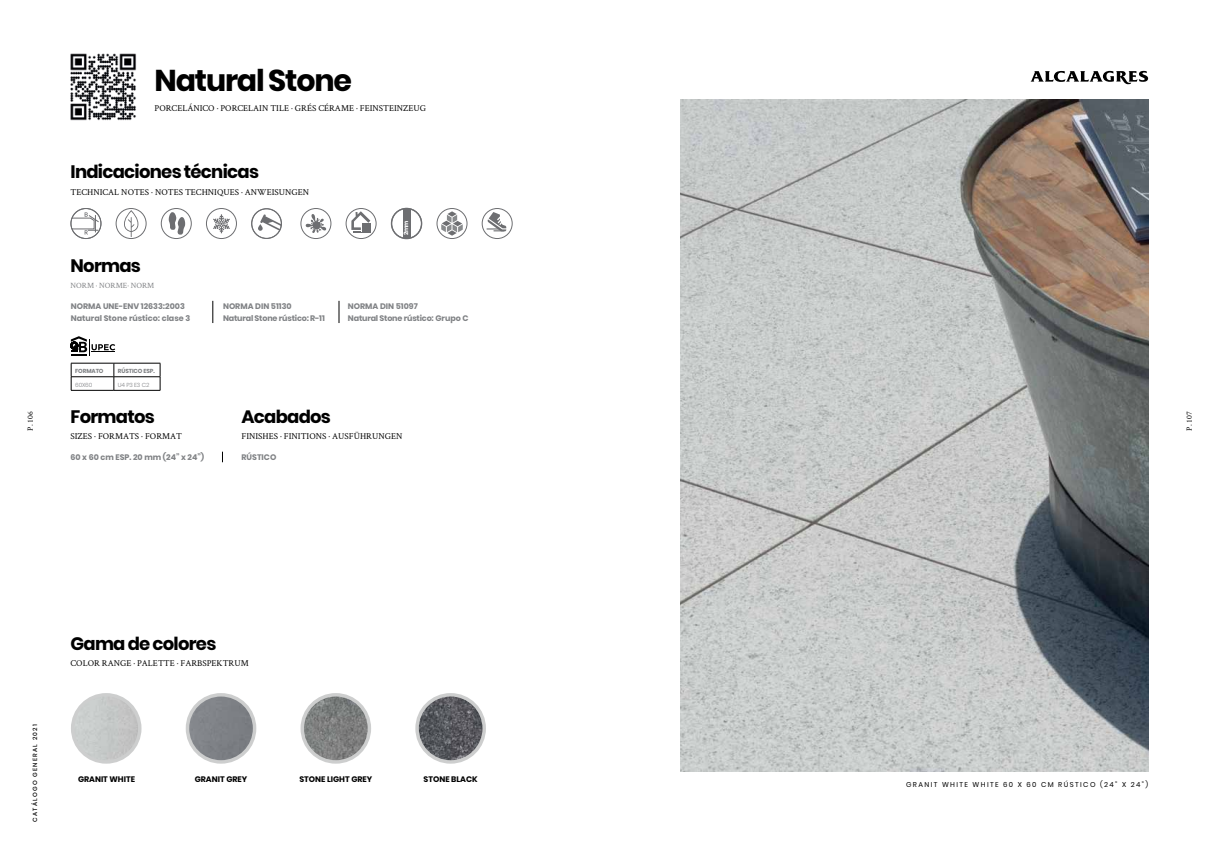
<style>
.page{position:relative;width:1219px;height:842px;background:#fff}
.page>*{position:absolute;margin:0;border:0;box-sizing:border-box;transform-origin:0 0}
.t1{font:700 30px "Poppins";letter-spacing:-.04em;color:#000}
.t2{font:700 18px "Poppins";letter-spacing:-.04em;color:#000}
.t3{font:9px "Crimson Text";color:#000}
.t4{font:700 8px/12px "Poppins";color:#808285}
.t5{font:700 8px/12px "Poppins";letter-spacing:-.02em;color:#808285}
.t6{font:700 8px "Poppins";color:#000}
.t7{font:8px "Crimson Text";color:#808285}
.t8{font:8px "Crimson Text";color:#000}
.t9{font:7px "Poppins";letter-spacing:.2em;color:#000}
.t10{font:500 6px "Poppins";letter-spacing:.2em;color:#000}
.t11{font:700 5.9px "Poppins";color:#fff}
.t12{font:700 5.8px "Poppins";letter-spacing:-.02em;color:#808285}
.t13{font:300 5.8px "Poppins";letter-spacing:-.02em;color:#808285}
</style>
<div class="page">
<svg style="left:169px;top:212px;width:16px;height:23px"></svg>
<div style="left:161px;top:208px;width:31px;height:31px;border:1px solid #6d6e71;border-radius:50%"></div>
<svg style="left:124px;top:210px;width:14px;height:27px"></svg>
<div style="left:116px;top:208px;width:31px;height:31px;border:1px solid #6d6e71;border-radius:50%"></div>
<div style="left:71px;top:208px;width:30px;height:31px;border:1px solid #6d6e71;border-radius:50%"></div>
<svg style="left:71px;top:212px;width:28px;height:23px"></svg>
<svg style="left:213px;top:214px;width:17px;height:19px"></svg>
<div style="left:206px;top:208px;width:31px;height:31px;border:1px solid #6d6e71;border-radius:50%"></div>
<div style="left:300px;top:208px;width:31px;height:31px;border:1px solid #6d6e71;border-radius:50%"></div>
<svg style="left:304px;top:212px;width:24px;height:23px"></svg>
<div style="left:346px;top:208px;width:31px;height:31px;border:1px solid #6d6e71;border-radius:50%"></div>
<svg style="left:351px;top:211px;width:20px;height:23px"></svg>
<div style="left:403px;top:208px;width:8px;height:31px;background:#6d6e71"></div>
<div style="left:391px;top:208px;width:31px;height:31px;border:1px solid #6d6e71;border-radius:50%"></div>
<div style="left:437px;top:208px;width:30px;height:31px;border:1px solid #6d6e71;border-radius:50%"></div>
<svg style="left:441px;top:211px;width:22px;height:25px"></svg>
<div style="left:482px;top:208px;width:31px;height:31px;border:1px solid #6d6e71;border-radius:50%"></div>
<svg style="left:486px;top:212px;width:20px;height:19px"></svg>
<svg style="left:213px;top:301px;width:1px;height:22px"></svg>
<svg style="left:339px;top:301px;width:1px;height:22px"></svg>
<svg style="left:258px;top:214px;width:23px;height:19px"></svg>
<div style="left:251px;top:208px;width:31px;height:31px;border:1px solid #6d6e71;border-radius:50%"></div>
<svg style="left:70px;top:336px;width:45px;height:20px"></svg>
<img style="left:73px;top:695px;width:67px;height:67px;border-radius:34px">
<div style="left:71px;top:693px;width:71px;height:71px;border:3px solid #cdcece;border-radius:50%"></div>
<img style="left:417px;top:695px;width:67px;height:67px;border-radius:34px">
<div style="left:415px;top:693px;width:71px;height:71px;border:3px solid #cdcece;border-radius:50%"></div>
<img style="left:302px;top:695px;width:67px;height:67px;border-radius:34px">
<div style="left:301px;top:693px;width:70px;height:71px;border:3px solid #cdcece;border-radius:50%"></div>
<img style="left:187px;top:695px;width:68px;height:67px;border-radius:34px">
<div style="left:186px;top:693px;width:70px;height:71px;border:3px solid #cdcece;border-radius:50%"></div>
<img style="left:680px;top:99px;width:468px;height:672px">
<svg style="left:1031px;top:71px;width:117px;height:14px"></svg>
<hr style="left:71px;top:363px;width:43px;height:1px;background:#000">
<hr style="left:114px;top:363px;width:46px;height:1px;background:#000">
<hr style="left:71px;top:376px;width:43px;height:1px;background:#000">
<svg style="left:71px;top:363px;width:1px;height:27px"></svg>
<hr style="left:114px;top:376px;width:46px;height:1px;background:#000">
<svg style="left:114px;top:363px;width:1px;height:27px"></svg>
<svg style="left:160px;top:363px;width:1px;height:27px"></svg>
<hr style="left:71px;top:390px;width:43px;height:1px;background:#000">
<hr style="left:114px;top:390px;width:46px;height:1px;background:#000">
<img style="left:70px;top:53px;width:67px;height:68px">
<h1 class="t1" style="left:155px;top:63px;width:199px">Natural Stone</h1>
<p class="t3" style="left:155px;top:102px;width:273px">PORCELÁNICO · PORCELAIN TILE · GRÉS CÉRAME · FEINSTEINZEUG</p>
<h2 class="t2" style="left:71px;top:161px;width:190px">Indicaciones técnicas</h2>
<p class="t3" style="left:71px;top:185px;width:240px">TECHNICAL NOTES · NOTES TECHNIQUES · ANWEISUNGEN</p>
<h2 class="t2" style="left:71px;top:256px;width:72px">Normas</h2>
<p class="t7" style="left:71px;top:280px;width:85px">NORM · NORME· NORM</p>
<p class="t11" style="left:403px;top:235px;width:16px;rotate:-90deg">2mm</p>
<p class="t4" style="left:71px;top:300px;width:121px">NORMA UNE-ENV 12633:2003<br>Natural Stone rústico: clase 3</p>
<p class="t5" style="left:223px;top:300px;width:103px">NORMA DIN 51130<br>Natural Stone rústico: R-11</p>
<p class="t5" style="left:348px;top:300px;width:122px">NORMA DIN 51097<br>Natural Stone rústico: Grupo C</p>
<p class="t12" style="left:75px;top:368px;width:30px">FORMATO</p>
<p class="t12" style="left:118px;top:368px;width:38px">RÚSTICO ESP.</p>
<p class="t13" style="left:75px;top:381px;width:19px">60X60</p>
<p class="t13" style="left:118px;top:381px;width:33px">U4 P3 E3 C2</p>
<h2 class="t2" style="left:71px;top:406px;width:86px">Formatos</h2>
<h2 class="t2" style="left:241px;top:406px;width:91px">Acabados</h2>
<p class="t4" style="left:71px;top:451px;width:135px">60 x 60 cm ESP. 20 mm (24” x 24”)</p>
<p class="t4" style="left:242px;top:451px;width:36px">RÚSTICO</p>
<p class="t8" style="left:25px;top:431px;width:21px;rotate:-90deg">P. 106</p>
<p class="t8" style="left:1184px;top:431px;width:21px;rotate:-90deg">P. 107</p>
<p class="t3" style="left:71px;top:430px;width:113px">SIZES · FORMATS · FORMAT</p>
<p class="t3" style="left:242px;top:430px;width:162px">FINISHES · FINITIONS · AUSFÜHRUNGEN</p>
<h2 class="t2" style="left:71px;top:633px;width:147px">Gama de colores</h2>
<p class="t10" style="left:32px;top:822px;width:99px;rotate:-90deg">CATÁLOGO GENERAL 2021</p>
<p class="t3" style="left:71px;top:657px;width:180px">COLOR RANGE · PALETTE · FARBSPEKTRUM</p>
<p class="t6" style="left:78px;top:775px;width:59px">GRANIT WHITE</p>
<p class="t6" style="left:195px;top:775px;width:54px">GRANIT GREY</p>
<p class="t6" style="left:299px;top:775px;width:74px">STONE LIGHT GREY</p>
<p class="t6" style="left:424px;top:775px;width:56px">STONE BLACK</p>
<p class="t9" style="left:906px;top:780px;width:243px">GRANIT WHITE WHITE 60 X 60 CM RÚSTICO (24” X 24”)</p>
</div>
